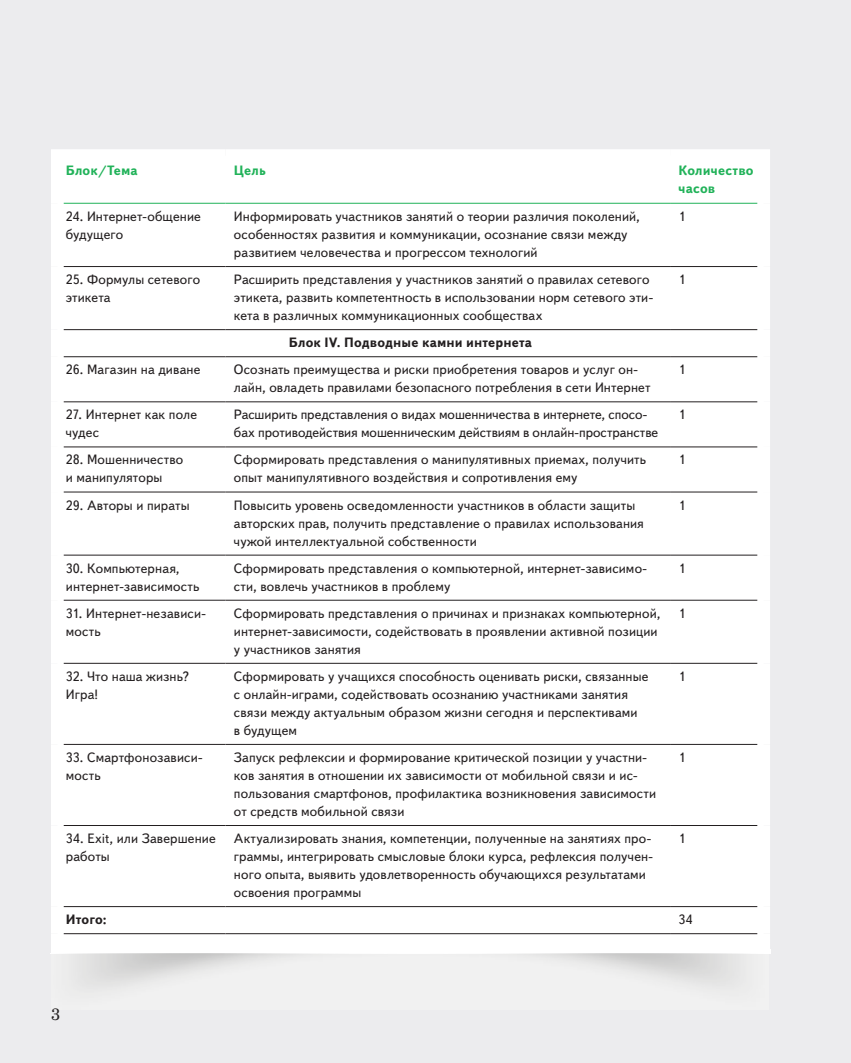
<style>
.page{position:relative;width:851px;height:1063px;background:#fff}
.page>*{position:absolute;margin:0;border:0;box-sizing:border-box;transform-origin:0 0}
.t1{font:16.5px "Century Schlbk Cyr";color:#231f20}
.t2{font:13.5px/18px "Text Book C";letter-spacing:.01em;color:#231f20}
.t3{font:700 13.5px "Text Book C";letter-spacing:.01em;color:#231f20}
.t4{font:700 13.5px/18px "Text Book C";letter-spacing:.01em;color:#21b259}
</style>
<div class="page">
<div style="left:0;top:0;width:850px;height:1063px;background:#ececee"></div>
<div style="left:64px;top:162px;width:693px;height:787px;background:#fff"></div>
<div style="left:51px;top:162px;width:13px;height:41px;background:#fff"></div>
<div style="left:757px;top:162px;width:13px;height:41px;background:#fff"></div>
<div style="left:51px;top:203px;width:13px;height:64px;background:#fff"></div>
<div style="left:757px;top:203px;width:13px;height:64px;background:#fff"></div>
<div style="left:51px;top:267px;width:13px;height:63px;background:#fff"></div>
<div style="left:757px;top:267px;width:13px;height:63px;background:#fff"></div>
<div style="left:51px;top:330px;width:13px;height:27px;background:#fff"></div>
<div style="left:757px;top:330px;width:13px;height:27px;background:#fff"></div>
<div style="left:51px;top:357px;width:13px;height:45px;background:#fff"></div>
<div style="left:757px;top:357px;width:13px;height:45px;background:#fff"></div>
<div style="left:51px;top:402px;width:13px;height:45px;background:#fff"></div>
<div style="left:757px;top:402px;width:13px;height:45px;background:#fff"></div>
<div style="left:51px;top:447px;width:13px;height:45px;background:#fff"></div>
<div style="left:757px;top:447px;width:13px;height:45px;background:#fff"></div>
<div style="left:51px;top:492px;width:13px;height:63px;background:#fff"></div>
<div style="left:757px;top:492px;width:13px;height:63px;background:#fff"></div>
<div style="left:51px;top:555px;width:13px;height:45px;background:#fff"></div>
<div style="left:757px;top:555px;width:13px;height:45px;background:#fff"></div>
<div style="left:51px;top:600px;width:13px;height:63px;background:#fff"></div>
<div style="left:757px;top:600px;width:13px;height:63px;background:#fff"></div>
<div style="left:51px;top:663px;width:13px;height:81px;background:#fff"></div>
<div style="left:757px;top:663px;width:13px;height:81px;background:#fff"></div>
<div style="left:51px;top:744px;width:13px;height:82px;background:#fff"></div>
<div style="left:757px;top:744px;width:13px;height:82px;background:#fff"></div>
<div style="left:51px;top:826px;width:13px;height:81px;background:#fff"></div>
<div style="left:757px;top:826px;width:13px;height:81px;background:#fff"></div>
<div style="left:51px;top:907px;width:13px;height:27px;background:#fff"></div>
<div style="left:757px;top:907px;width:13px;height:27px;background:#fff"></div>
<div style="left:51px;top:934px;width:13px;height:15px;background:#fff"></div>
<div style="left:757px;top:934px;width:13px;height:15px;background:#fff"></div>
<hr style="left:64px;top:266px;width:161px;height:1px;background:#231f20">
<hr style="left:225px;top:266px;width:445px;height:1px;background:#231f20">
<hr style="left:670px;top:266px;width:87px;height:1px;background:#231f20">
<hr style="left:64px;top:329px;width:161px;height:1px;background:#231f20">
<hr style="left:225px;top:329px;width:445px;height:1px;background:#231f20">
<hr style="left:670px;top:329px;width:87px;height:1px;background:#231f20">
<hr style="left:64px;top:356px;width:161px;height:1px;background:#231f20">
<hr style="left:225px;top:356px;width:445px;height:1px;background:#231f20">
<hr style="left:670px;top:356px;width:87px;height:1px;background:#231f20">
<hr style="left:64px;top:402px;width:161px;height:1px;background:#231f20">
<hr style="left:225px;top:402px;width:445px;height:1px;background:#231f20">
<hr style="left:670px;top:402px;width:87px;height:1px;background:#231f20">
<hr style="left:64px;top:447px;width:161px;height:1px;background:#231f20">
<hr style="left:225px;top:447px;width:445px;height:1px;background:#231f20">
<hr style="left:670px;top:447px;width:87px;height:1px;background:#231f20">
<hr style="left:64px;top:492px;width:161px;height:1px;background:#231f20">
<hr style="left:225px;top:492px;width:445px;height:1px;background:#231f20">
<hr style="left:670px;top:492px;width:87px;height:1px;background:#231f20">
<hr style="left:64px;top:555px;width:161px;height:1px;background:#231f20">
<hr style="left:225px;top:555px;width:445px;height:1px;background:#231f20">
<hr style="left:670px;top:555px;width:87px;height:1px;background:#231f20">
<hr style="left:64px;top:600px;width:161px;height:1px;background:#231f20">
<hr style="left:225px;top:600px;width:445px;height:1px;background:#231f20">
<hr style="left:670px;top:600px;width:87px;height:1px;background:#231f20">
<hr style="left:64px;top:663px;width:161px;height:1px;background:#231f20">
<hr style="left:225px;top:663px;width:445px;height:1px;background:#231f20">
<hr style="left:670px;top:663px;width:87px;height:1px;background:#231f20">
<hr style="left:64px;top:744px;width:161px;height:1px;background:#231f20">
<hr style="left:225px;top:744px;width:445px;height:1px;background:#231f20">
<hr style="left:670px;top:744px;width:87px;height:1px;background:#231f20">
<hr style="left:64px;top:825px;width:161px;height:1px;background:#231f20">
<hr style="left:225px;top:825px;width:445px;height:1px;background:#231f20">
<hr style="left:670px;top:825px;width:87px;height:1px;background:#231f20">
<hr style="left:64px;top:906px;width:161px;height:1px;background:#231f20">
<hr style="left:225px;top:906px;width:445px;height:1px;background:#231f20">
<hr style="left:670px;top:906px;width:87px;height:1px;background:#231f20">
<div style="left:51px;top:149px;width:174px;height:13px;background:#fff"></div>
<div style="left:225px;top:149px;width:445px;height:13px;background:#fff"></div>
<div style="left:670px;top:149px;width:100px;height:13px;background:#fff"></div>
<hr style="left:64px;top:203px;width:161px;height:1px;background:#21b259">
<hr style="left:225px;top:203px;width:445px;height:1px;background:#21b259">
<hr style="left:670px;top:203px;width:87px;height:1px;background:#21b259">
<hr style="left:64px;top:933px;width:161px;height:1px;background:#231f20">
<hr style="left:225px;top:933px;width:445px;height:1px;background:#231f20">
<hr style="left:670px;top:933px;width:87px;height:1px;background:#231f20">
<div style="left:51px;top:949px;width:174px;height:5px;background:#fff"></div>
<div style="left:225px;top:949px;width:445px;height:5px;background:#fff"></div>
<div style="left:670px;top:949px;width:100px;height:5px;background:#fff"></div>
<p class="t4" style="left:66px;top:161px;width:73px">Блок/Тема</p>
<p class="t4" style="left:234px;top:161px;width:33px">Цель</p>
<p class="t4" style="left:678px;top:161px;width:76px">Количество часов</p>
<p class="t2" style="left:66px;top:208px;width:136px">24. Интернет-общение будущего</p>
<p class="t2" style="left:234px;top:208px;width:407px">Информировать участников занятий о теории различия поколений, особенностях развития и коммуникации, осознание связи между развитием человечества и прогрессом технологий</p>
<p class="t2" style="left:678px;top:208px;width:9px">1</p>
<p class="t2" style="left:66px;top:271px;width:136px">25. Формулы сетевого этикета</p>
<p class="t2" style="left:234px;top:271px;width:420px">Расширить представления у участников занятий о правилах сетевого этикета, развить компетентность в использовании норм сетевого эти&shy;кета в различных коммуникационных сообществах</p>
<p class="t2" style="left:678px;top:271px;width:9px">1</p>
<p class="t3" style="left:289px;top:335px;width:245px">Блок IV. Подводные камни интернета</p>
<p class="t2" style="left:66px;top:361px;width:136px">26. Магазин на диване</p>
<p class="t2" style="left:234px;top:361px;width:418px">Осознать преимущества и риски приобретения товаров и услуг он&shy;лайн, овладеть правилами безопасного потребления в сети Интернет</p>
<p class="t2" style="left:678px;top:361px;width:9px">1</p>
<p class="t2" style="left:66px;top:406px;width:133px">27. Интернет как поле чудес</p>
<p class="t2" style="left:234px;top:406px;width:426px">Расширить представления о видах мошенничества в интернете, спосо&shy;бах противодействия мошенническим действиям в онлайн-пространстве</p>
<p class="t2" style="left:678px;top:406px;width:9px">1</p>
<p class="t2" style="left:66px;top:451px;width:119px">28. Мошенничество и манипуляторы</p>
<p class="t2" style="left:234px;top:451px;width:413px">Сформировать представления о манипулятивных приемах, получить опыт манипулятивного воздействия и сопротивления ему</p>
<p class="t2" style="left:678px;top:451px;width:9px">1</p>
<p class="t2" style="left:66px;top:496px;width:125px">29. Авторы и пираты</p>
<p class="t2" style="left:234px;top:496px;width:411px">Повысить уровень осведомленности участников в области защиты авторских прав, получить представление о правилах использования чужой интеллектуальной собственности</p>
<p class="t2" style="left:678px;top:496px;width:9px">1</p>
<p class="t2" style="left:66px;top:559px;width:135px">30. Компьютерная, интернет-зависимость</p>
<p class="t2" style="left:234px;top:559px;width:414px">Сформировать представления о компьютерной, интернет-зависимо&shy;сти, вовлечь участников в проблему</p>
<p class="t2" style="left:678px;top:559px;width:9px">1</p>
<p class="t2" style="left:66px;top:604px;width:141px">31. Интернет-независи&shy;мость</p>
<p class="t2" style="left:234px;top:604px;width:428px">Сформировать представления о причинах и признаках компьютерной, интернет-зависимости, содействовать в проявлении активной позиции у участников занятия</p>
<p class="t2" style="left:678px;top:604px;width:9px">1</p>
<p class="t2" style="left:66px;top:667px;width:125px">32. Что наша жизнь?<br>Игра!</p>
<p class="t2" style="left:234px;top:667px;width:416px">Сформировать у учащихся способность оценивать риски, связанные с онлайн-играми, содействовать осознанию участниками занятия связи между актуальным образом жизни сегодня и перспективами<br>в будущем</p>
<p class="t2" style="left:678px;top:667px;width:9px">1</p>
<p class="t2" style="left:66px;top:748px;width:138px">33. Смартфонозависи&shy;мость</p>
<p class="t2" style="left:234px;top:748px;width:424px">Запуск рефлексии и формирование критической позиции у участни&shy;ков занятия в отношении их зависимости от мобильной связи и ис&shy;пользования смартфонов, профилактика возникновения зависимости от средств мобильной связи</p>
<p class="t2" style="left:678px;top:748px;width:9px">1</p>
<p class="t2" style="left:66px;top:830px;width:151px">34. Exit, или Завершение работы</p>
<p class="t2" style="left:234px;top:830px;width:420px">Актуализировать знания, компетенции, полученные на занятиях про&shy;граммы, интегрировать смысловые блоки курса, рефлексия получен&shy;ного опыта, выявить удовлетворенность обучающихся результатами освоения программы</p>
<p class="t2" style="left:678px;top:830px;width:9px">1</p>
<p class="t3" style="left:66px;top:912px;width:42px">Итого:</p>
<p class="t2" style="left:678px;top:911px;width:16px">34</p>
<p class="t1" style="left:51px;top:1004px;width:11px">3</p>
</div>
